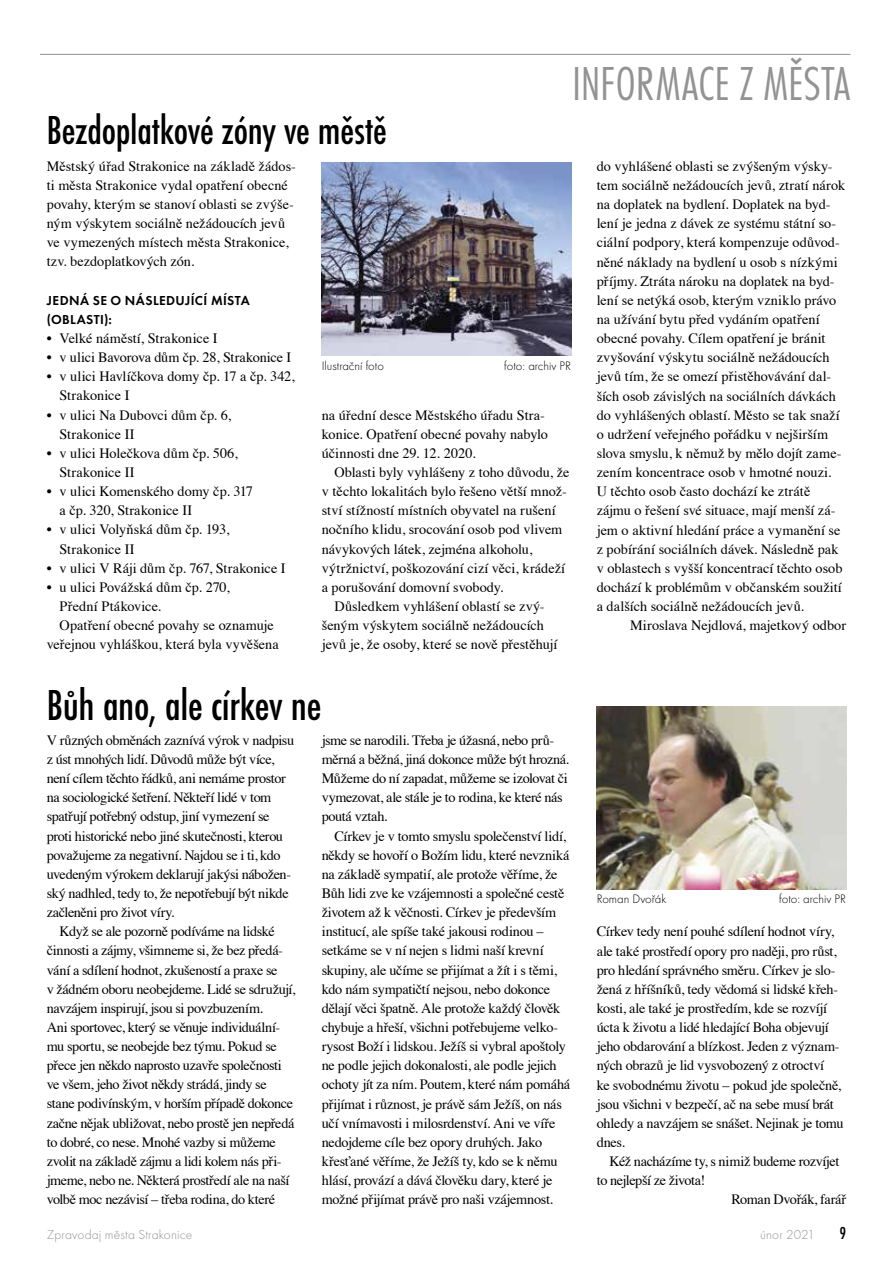
<style>
.page{position:relative;width:893px;height:1263px;background:#fff}
.page>*{position:absolute;margin:0;border:0;box-sizing:border-box;transform-origin:0 0}
.t1{font:49.5px "Futura TOT Ligh Cond";letter-spacing:.005em;color:#939393}
.t2{font:500 condensed 45px "Futura TOT";letter-spacing:-.01em;color:#000}
.t3{font:500 condensed 42px "Futura TOT";letter-spacing:-.005em;color:#000}
.t4{font:500 condensed 18px "Futura TOT";color:#000}
.t5{font:14.25px/19.2px "Times";letter-spacing:-.01em;color:#000}
.t6{font:14.25px/19.2px "Times";letter-spacing:-.03em;color:#000}
.t7{font:14.25px "Times";letter-spacing:.01em;color:#000}
.t8{font:600 13.5px/19.2px "Futura TOT";letter-spacing:.03em;color:#000}
.t9{font:13.5px "Futura TOT Ligh";letter-spacing:.01em;color:#939393}
.t10{font:12.75px "Futura TOT Ligh";color:#000}
</style>
<div class="page">
<hr style="left:40px;top:54px;width:810px;height:1px;background:#939393">
<img style="left:322px;top:162px;width:249px;height:194px">
<img style="left:597px;top:706px;width:249px;height:183px">
<h1 class="t1" style="left:572px;top:55px;width:279px">INFORMACE Z MĚSTA</h1>
<h3 class="t3" style="left:47px;top:107px;width:342px">Bezdoplatkové zóny ve městě</h3>
<p class="t5" style="left:47px;top:155px;width:251px">Městský úřad Strakonice na základě žádos&shy;ti města Strakonice vydal opatření obecné povahy, kterým se stanoví oblasti se zvýše&shy;ným výskytem sociálně nežádoucích jevů ve vymezených místech města Strakonice, tzv. bezdoplatkových zón.</p>
<p class="t8" style="left:47px;top:290px;width:205px">JEDNÁ SE O NÁSLEDUJÍCÍ MÍSTA (OBLASTI):</p>
<p class="t5" style="left:47px;top:327px;width:172px">• Velké náměstí, Strakonice I</p>
<p class="t5" style="left:47px;top:346px;width:246px">• v ulici Bavorova dům čp. 28, Strakonice I</p>
<p class="t5" style="left:60px;top:366px;width:237px;text-indent:-13px">• v ulici Havlíčkova domy čp. 17 a čp. 342,<br>Strakonice I</p>
<p class="t5" style="left:60px;top:404px;width:173px;text-indent:-13px">• v ulici Na Dubovci dům čp. 6,<br>Strakonice II</p>
<p class="t5" style="left:60px;top:442px;width:180px;text-indent:-13px">• v ulici Holečkova dům čp. 506,<br>Strakonice II</p>
<p class="t5" style="left:60px;top:480px;width:195px;text-indent:-13px">• v ulici Komenského domy čp. 317 a čp. 320, Strakonice II</p>
<p class="t5" style="left:60px;top:519px;width:171px;text-indent:-13px">• v ulici Volyňská dům čp. 193,<br>Strakonice II</p>
<p class="t5" style="left:47px;top:557px;width:240px">• v ulici V Ráji dům čp. 767, Strakonice I</p>
<p class="t5" style="left:47px;top:576px;width:185px">• u ulici Povážská dům čp. 270,</p>
<p class="t7" style="left:60px;top:593px;width:103px">Přední Ptákovice.</p>
<p class="t5" style="left:60px;top:614px;width:216px">Opatření obecné povahy se oznamuje</p>
<p class="t5" style="left:47px;top:634px;width:233px">veřejnou vyhláškou, která byla vyvěšena</p>
<p class="t10" style="left:322px;top:359px;width:64px">Ilustrační foto</p>
<p class="t10" style="left:504px;top:359px;width:68px">foto: archiv PR</p>
<p class="t5" style="left:322px;top:404px;width:228px">na úřední desce Městského úřadu Stra&shy;konice. Opatření obecné povahy nabylo účinnosti dne 29. 12. 2020.</p>
<p class="t5" style="left:334px;top:461px;width:237px">Oblasti byly vyhlášeny z toho důvodu, že</p>
<p class="t5" style="left:322px;top:480px;width:247px">v těchto lokalitách bylo řešeno větší množ-</p>
<p class="t5" style="left:322px;top:500px;width:236px">ství stížností místních obyvatel na rušení</p>
<p class="t5" style="left:322px;top:519px;width:242px">nočního klidu, srocování osob pod vlivem</p>
<p class="t5" style="left:322px;top:538px;width:212px">návykových látek, zejména alkoholu,</p>
<p class="t7" style="left:322px;top:555px;width:245px">výtržnictví, poškozování cizí věci, krádeží</p>
<p class="t5" style="left:322px;top:576px;width:183px">a porušování domovní svobody.</p>
<p class="t5" style="left:334px;top:595px;width:212px">Důsledkem vyhlášení oblastí se zvý-</p>
<p class="t5" style="left:322px;top:614px;width:224px">šeným výskytem sociálně nežádoucích</p>
<p class="t5" style="left:322px;top:634px;width:237px">jevů je, že osoby, které se nově přestěhují</p>
<h2 class="t2" style="left:47px;top:680px;width:276px">Bůh ano, ale církev ne</h2>
<p class="t6" style="left:47px;top:729px;width:249px">V různých obměnách zaznívá výrok v nadpisu z úst mnohých lidí. Důvodů může být více, není cílem těchto řádků, ani nemáme prostor na sociologické šetření. Někteří lidé v tom spatřují potřebný odstup, jiní vymezení se proti historické nebo jiné skutečnosti, kterou považujeme za negativní. Najdou se i ti, kdo uvedeným výrokem deklarují jakýsi nábožen&shy;ský nadhled, tedy to, že nepotřebují být nikde začleněni pro život víry.</p>
<p class="t6" style="left:47px;top:921px;width:250px;text-indent:13px">Když se ale pozorně podíváme na lidské činnosti a zájmy, všimneme si, že bez předá&shy;vání a sdílení hodnot, zkušeností a praxe se<br>v žádném oboru neobejdeme. Lidé se sdružují, navzájem inspirují, jsou si povzbuzením.<br>Ani sportovec, který se věnuje individuální&shy;mu sportu, se neobejde bez týmu. Pokud se přece jen někdo naprosto uzavře společnosti ve všem, jeho život někdy strádá, jindy se stane podivínským, v horším případě dokonce začne nějak ubližovat, nebo prostě jen nepředá to dobré, co nese. Mnohé vazby si můžeme zvolit na základě zájmu a lidi kolem nás při&shy;jmeme, nebo ne. Některá prostředí ale na naší volbě moc nezávisí – třeba rodina, do které</p>
<p class="t5" style="left:322px;top:729px;width:249px">jsme se narodili. Třeba je úžasná, nebo prů&shy;měrná a běžná, jiná dokonce může být hrozná.<br>Můžeme do ní zapadat, můžeme se izolovat či vymezovat, ale stále je to rodina, ke které nás poutá vztah.</p>
<p class="t5" style="left:322px;top:825px;width:250px;text-indent:13px">Církev je v tomto smyslu společenství lidí, někdy se hovoří o Božím lidu, které nevzniká na základě sympatií, ale protože věříme, že Bůh lidi zve ke vzájemnosti a společné cestě životem až k věčnosti. Církev je především institucí, ale spíše také jakousi rodinou – setkáme se v ní nejen s lidmi naší krevní skupiny, ale učíme se přijímat a žít i s těmi, kdo nám sympatičtí nejsou, nebo dokonce dělají věci špatně. Ale protože každý člověk chybuje a hřeší, všichni potřebujeme velko&shy;rysost Boží i lidskou. Ježíš si vybral apoštoly ne podle jejich dokonalosti, ale podle jejich ochoty jít za ním. Poutem, které nám pomáhá přijímat i různost, je právě sám Ježíš, on nás učí vnímavosti i milosrdenství. Ani ve víře nedojdeme cíle bez opory druhých. Jako křesťané věříme, že Ježíš ty, kdo se k němu hlásí, provází a dává člověku dary, které je možné přijímat právě pro naši vzájemnost.</p>
<p class="t5" style="left:597px;top:155px;width:250px">do vyhlášené oblasti se zvýšeným výsky&shy;tem sociálně nežádoucích jevů, ztratí nárok na doplatek na bydlení. Doplatek na byd&shy;lení je jedna z dávek ze systému státní so&shy;ciální podpory, která kompenzuje odůvod&shy;něné náklady na bydlení u osob s nízkými příjmy. Ztráta nároku na doplatek na byd&shy;lení se netýká osob, kterým vzniklo právo na užívání bytu před vydáním opatření obecné povahy. Cílem opatření je bránit zvyšování výskytu sociálně nežádoucích jevů tím, že se omezí přistěhovávání dal&shy;ších osob závislých na sociálních dávkách do vyhlášených oblastí. Město se tak snaží o udržení veřejného pořádku v nejširším slova smyslu, k němuž by mělo dojít zame&shy;zením koncentrace osob v hmotné nouzi.<br>U těchto osob často dochází ke ztrátě zájmu o řešení své situace, mají menší zá&shy;jem o aktivní hledání práce a vymanění se z pobírání sociálních dávek. Následně pak v oblastech s vyšší koncentrací těchto osob dochází k problémům v občanském soužití a dalších sociálně nežádoucích jevů.</p>
<p class="t5" style="left:630px;top:615px;width:218px">Miroslava Nejdlová, majetkový odbor</p>
<p class="t10" style="left:597px;top:891px;width:71px">Roman Dvořák</p>
<p class="t10" style="left:779px;top:891px;width:68px">foto: archiv PR</p>
<p class="t5" style="left:597px;top:921px;width:248px">Církev tedy není pouhé sdílení hodnot víry, ale také prostředí opory pro naději, pro růst, pro hledání správného směru. Církev je slo&shy;žená z hříšníků, tedy vědomá si lidské křeh&shy;kosti, ale také je prostředím, kde se rozvíjí úcta k životu a lidé hledající Boha objevují jeho obdarování a blízkost. Jeden z význam&shy;ných obrazů je lid vysvobozený z otroctví<br>ke svobodnému životu – pokud jde společně, jsou všichni v bezpečí, ač na sebe musí brát ohledy a navzájem se snášet. Nejinak je tomu dnes.</p>
<p class="t6" style="left:609px;top:1150px;width:231px">Kéž nacházíme ty, s nimiž budeme rozvíjet</p>
<p class="t6" style="left:597px;top:1169px;width:110px">to nejlepší ze života!</p>
<p class="t5" style="left:731px;top:1189px;width:116px">Roman Dvořák, farář</p>
<p class="t9" style="left:47px;top:1227px;width:147px">Zpravodaj města Strakonice</p>
<p class="t9" style="left:760px;top:1227px;width:56px">únor 2021</p>
<p class="t4" style="left:839px;top:1223px;width:8px">9</p>
</div>
